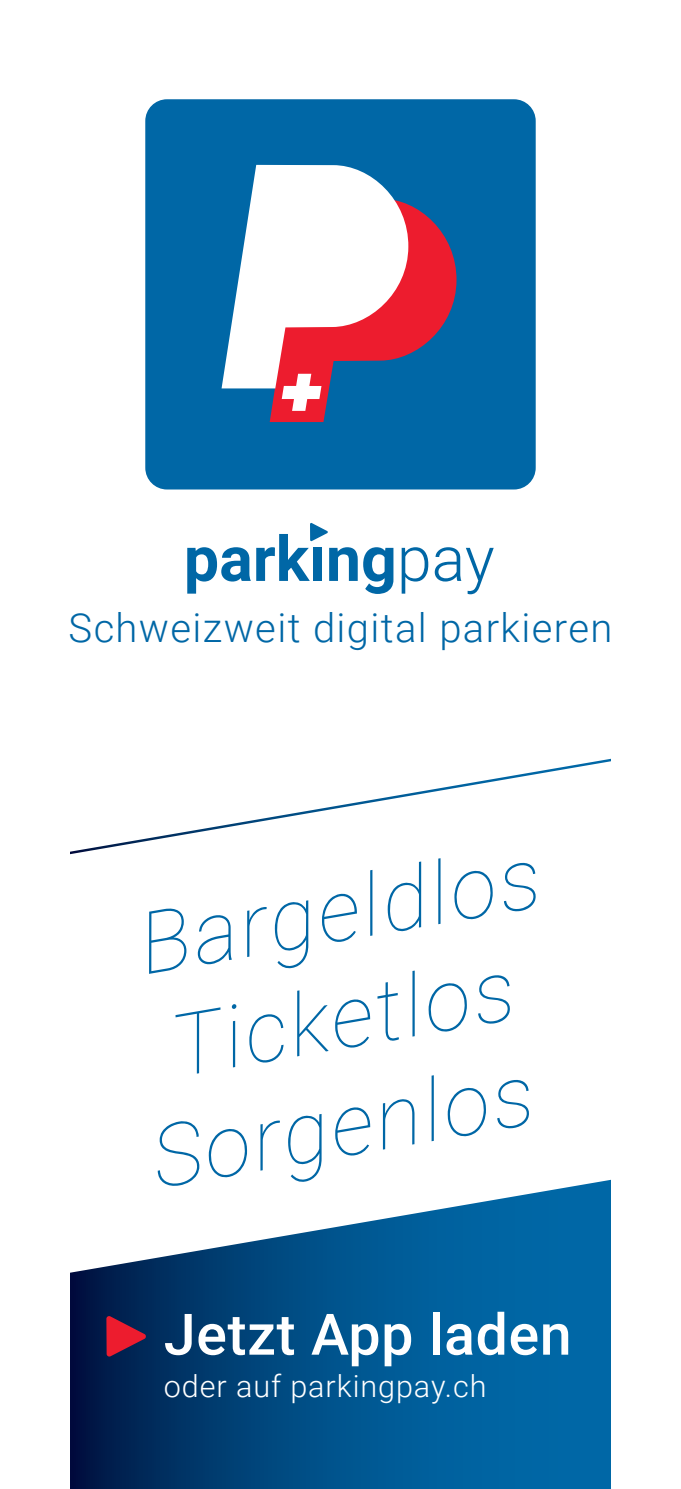
<style>
.page{position:relative;width:681px;height:1489px;background:#fff}
.page>*{position:absolute;margin:0;border:0;box-sizing:border-box;transform-origin:0 0}
.t1{font:italic 100 86.25px/106.2px "Roboto";color:#0067a6;text-align:center}
.t2{font:500 57.25px "Roboto";letter-spacing:.01em;color:#fff}
.t3{font:300 40px "Roboto";letter-spacing:.035em;color:#0067a6}
.t4{font:300 30.5px "Roboto";letter-spacing:.03em;color:#fff}
</style>
<div class="page">
<svg style="left:71px;top:1284px;width:538px;height:204px;background:#004c84"></svg>
<svg style="left:70px;top:758px;width:541px;height:526px"></svg>
<div style="left:145px;top:99px;width:390px;height:390px;background:#0067a6;border-radius:22px"></div>
<svg style="left:269px;top:204px;width:187px;height:218px"></svg>
<svg style="left:281px;top:388px;width:40px;height:23px"></svg>
<svg style="left:221px;top:165px;width:187px;height:223px;fill:#fff"></svg>
<svg style="left:187px;top:547px;width:63px;height:46px"></svg>
<svg style="left:363px;top:547px;width:30px;height:47px"></svg>
<svg style="left:401px;top:547px;width:27px;height:46px"></svg>
<svg style="left:434px;top:547px;width:59px;height:47px"></svg>
<svg style="left:256px;top:522px;width:101px;height:59px"></svg>
<svg style="left:106px;top:1315px;width:40px;height:41px;background:#841f3e"></svg>
<p class="t3" style="left:69px;top:599px;width:545px">Schweizweit digital parkieren</p>
<p class="t1" style="left:106px;top:894px;width:431px;rotate:-10deg">Bargeldlos<br>Ticketlos<br>Sorgenlos</p>
<p class="t2" style="left:164px;top:1293px;width:409px">Jetzt App laden</p>
<p class="t4" style="left:164px;top:1364px;width:324px">oder auf parkingpay.ch</p>
</div>
